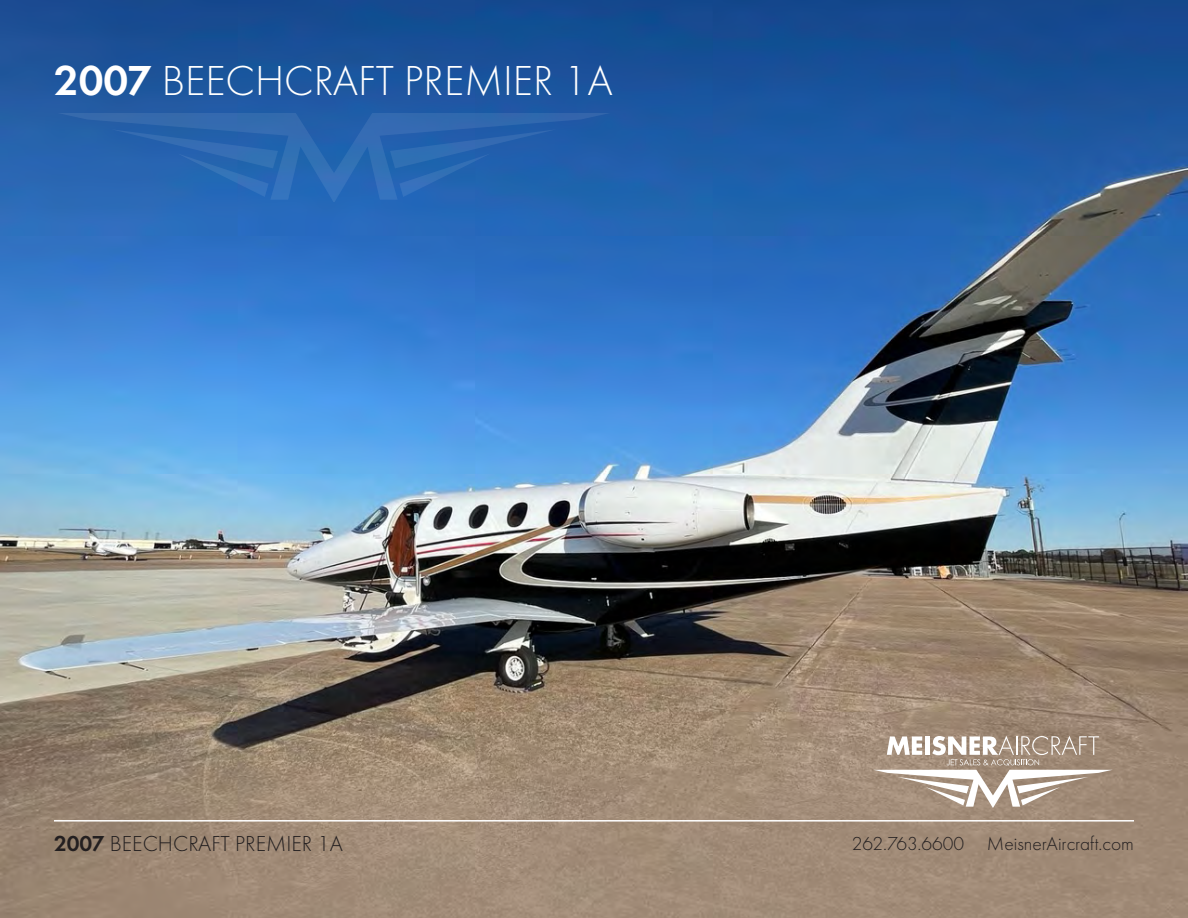
<style>
.page{position:relative;width:1188px;height:918px;background:#fff}
.page>*{position:absolute;margin:0;border:0;box-sizing:border-box;transform-origin:0 0}
.t1{font:300 43.5px "Futura PT";color:#fff}
.t2{font:300 22.5px "Futura PT";color:#231f20}
.t3{font:300 19.5px "Futura PT";color:#231f20}
.s1{font-weight:600}
</style>
<div class="page">
<img style="left:0;top:0;width:1188px;height:918px">
<hr style="left:54px;top:820px;width:1080px;height:2px;background:#fff">
<svg style="left:873px;top:736px;width:240px;height:72px"></svg>
<img style="left:54px;top:113px;width:559px;height:89px">
<p class="t1" style="left:54px;top:56px;width:560px"><span class="s1">2007</span> BEECHCRAFT PREMIER 1A</p>
<p class="t2" style="left:54px;top:831px;width:291px"><span class="s1">2007</span> BEECHCRAFT PREMIER 1A</p>
<p class="t3" style="left:852px;top:833px;width:284px">262.763.6600 MeisnerAircraft.com</p>
</div>
